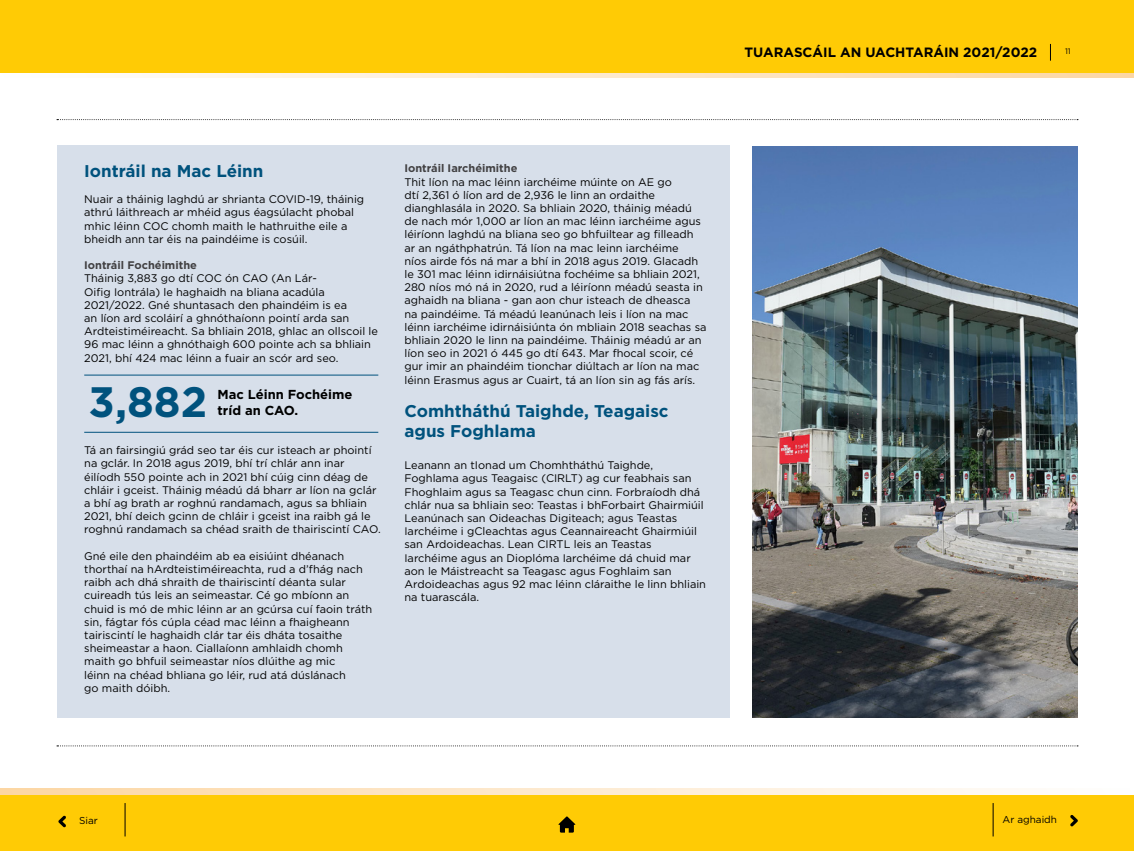
<style>
.page{position:relative;width:1134px;height:851px;background:#fff}
.page>*{position:absolute;margin:0;border:0;box-sizing:border-box;transform-origin:0 0}
.t1{font:700 42.5px "Gotham";color:#00527d}
.t2{font:700 17px/20px "Gotham";color:#00527d}
.t3{font:700 13.5px "Gotham";color:#000}
.t4{font:700 13px/15.6px "Gotham";color:#000}
.t5{font:11px/13.2px "Gotham";color:#000}
.t6{font:700 11px "Gotham";color:#414042}
.t7{font:10px "Gotham";color:#000}
.t8{font:8px "Gotham";color:#000}
</style>
<div class="page">
<div style="left:0;top:5px;width:1134px;height:73px;background:linear-gradient(to right,#fefffe,#fcd6a3)"></div>
<div style="left:0;top:788px;width:1134px;height:62px;background:linear-gradient(to right,#fcd6a3,#fefefe)"></div>
<div style="left:0;top:794px;width:1134px;height:56px;background:#ffcb05"></div>
<hr style="left:993px;top:802px;width:1px;height:34px;background:#000">
<hr style="left:125px;top:802px;width:1px;height:34px;background:#000">
<svg style="left:58px;top:815px;width:8px;height:12px"></svg>
<svg style="left:1070px;top:815px;width:8px;height:11px"></svg>
<div style="left:0;top:0;width:1134px;height:73px;background:#ffcb05"></div>
<svg style="left:1050px;top:44px;width:1px;height:17px"></svg>
<svg style="left:57px;top:119px;width:1021px;height:1px"></svg>
<svg style="left:57px;top:745px;width:1021px;height:1px"></svg>
<svg style="left:558px;top:816px;width:17px;height:16px"></svg>
<div style="left:57px;top:145px;width:672px;height:572px;background:#d7dfea"></div>
<img style="left:752px;top:146px;width:325px;height:571px">
<hr style="left:84px;top:374px;width:294px;height:1px;background:#00527d">
<hr style="left:84px;top:431px;width:294px;height:1px;background:#00527d">
<p class="t3" style="left:745px;top:43px;width:294px">TUARASCÁIL AN UACHTARÁIN 2021/2022</p>
<p class="t8" style="left:1065px;top:46px;width:7px">11</p>
<h2 class="t2" style="left:84px;top:160px;width:181px">Iontráil na Mac Léinn</h2>
<p class="t5" style="left:84px;top:192px;width:282px">Nuair a tháinig laghdú ar shrianta COVID-19, tháinig athrú láithreach ar mhéid agus éagsúlacht phobal mhic léinn COC chomh maith le hathruithe eile a bheidh ann tar éis na paindéime is cosúil.</p>
<p class="t6" style="left:84px;top:258px;width:114px">Iontráil Fochéimithe</p>
<p class="t5" style="left:84px;top:271px;width:295px">Tháinig 3,883 go dtí COC ón CAO (An Lár-<br>Oifig Iontrála) le haghaidh na bliana acadúla 2021/2022. Gné shuntasach den phaindéim is ea<br>an líon ard scoláirí a ghnóthaíonn pointí arda san Ardteistiméireacht. Sa bhliain 2018, ghlac an ollscoil le 96 mac léinn a ghnóthaigh 600 pointe ach sa bhliain 2021, bhí 424 mac léinn a fuair an scór ard seo.</p>
<h1 class="t1" style="left:89px;top:373px;width:120px">3,882</h1>
<p class="t4" style="left:218px;top:386px;width:136px">Mac Léinn Fochéime tríd an CAO.</p>
<p class="t5" style="left:84px;top:443px;width:298px">Tá an fairsingiú grád seo tar éis cur isteach ar phointí na gclár. In 2018 agus 2019, bhí trí chlár ann inar éilíodh 550 pointe ach in 2021 bhí cúig cinn déag de chláir i gceist. Tháinig méadú dá bharr ar líon na gclár a bhí ag brath ar roghnú randamach, agus sa bhliain 2021, bhí deich gcinn de chláir i gceist ina raibh gá le roghnú randamach sa chéad sraith de thairiscintí CAO.</p>
<p class="t5" style="left:84px;top:549px;width:290px">Gné eile den phaindéim ab ea eisiúint dhéanach thorthaí na hArdteistiméireachta, rud a d’fhág nach raibh ach dhá shraith de thairiscintí déanta sular cuireadh tús leis an seimeastar. Cé go mbíonn an chuid is mó de mhic léinn ar an gcúrsa cuí faoin tráth sin, fágtar fós cúpla céad mac léinn a fhaigheann tairiscintí le haghaidh clár tar éis dháta tosaithe sheimeastar a haon. Ciallaíonn amhlaidh chomh maith go bhfuil seimeastar níos dlúithe ag mic<br>léinn na chéad bhliana go léir, rud atá dúslánach<br>go maith dóibh.</p>
<p class="t6" style="left:404px;top:161px;width:114px">Iontráil Iarchéimithe</p>
<p class="t5" style="left:404px;top:175px;width:304px">Thit líon na mac léinn iarchéime múinte on AE go<br>dtí 2,361 ó líon ard de 2,936 le linn an ordaithe dianghlasála in 2020. Sa bhliain 2020, tháinig méadú de nach mór 1,000 ar líon an mac léinn iarchéime agus léiríonn laghdú na bliana seo go bhfuiltear ag filleadh ar an ngáthphatrún. Tá líon na mac leinn iarchéime<br>níos airde fós ná mar a bhí in 2018 agus 2019. Glacadh le 301 mac léinn idirnáisiútna fochéime sa bhliain 2021, 280 níos mó ná in 2020, rud a léiríonn méadú seasta in aghaidh na bliana - gan aon chur isteach de dheasca<br>na paindéime. Tá méadú leanúnach leis i líon na mac léinn iarchéime idirnáisiúnta ón mbliain 2018 seachas sa bhliain 2020 le linn na paindéime. Tháinig méadú ar an líon seo in 2021 ó 445 go dtí 643. Mar fhocal scoir, cé gur imir an phaindéim tionchar diúltach ar líon na mac léinn Erasmus agus ar Cuairt, tá an líon sin ag fás arís.</p>
<h2 class="t2" style="left:404px;top:400px;width:266px">Comhtháthú Taighde, Teagaisc agus Foghlama</h2>
<p class="t5" style="left:404px;top:458px;width:303px">Leanann an tIonad um Chomhtháthú Taighde, Foghlama agus Teagaisc (CIRLT) ag cur feabhais san Fhoghlaim agus sa Teagasc chun cinn. Forbraíodh dhá chlár nua sa bhliain seo: Teastas i bhForbairt Ghairmiúil Leanúnach san Oideachas Digiteach; agus Teastas Iarchéime i gCleachtas agus Ceannaireacht Ghairmiúil san Ardoideachas. Lean CIRTL leis an Teastas Iarchéime agus an Dioplóma Iarchéime dá chuid mar aon le Máistreacht sa Teagasc agus Foghlaim san Ardoideachas agus 92 mac léinn cláraithe le linn bhliain na tuarascála.</p>
<p class="t7" style="left:79px;top:813px;width:20px">Siar</p>
<p class="t7" style="left:1002px;top:813px;width:56px">Ar aghaidh</p>
</div>
